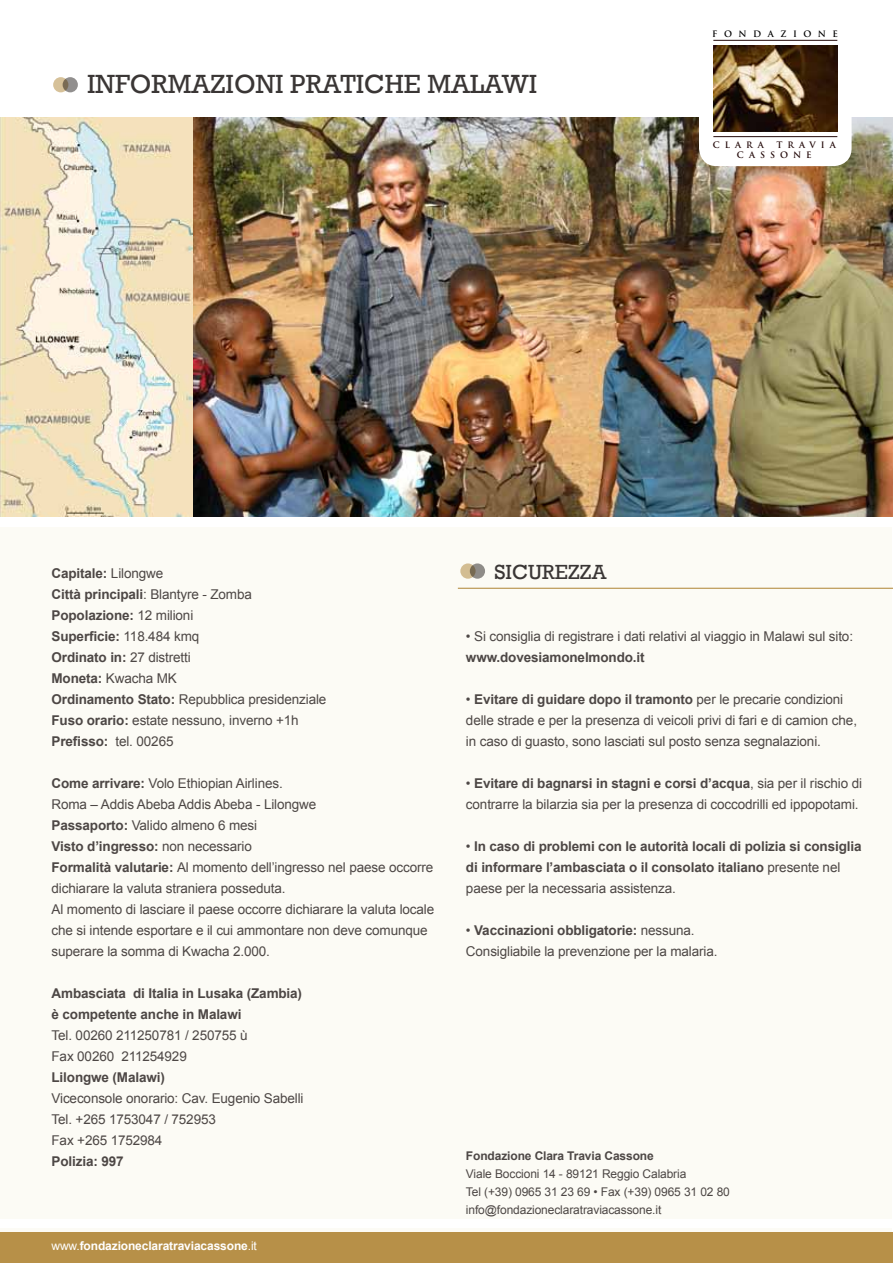
<style>
.page{position:relative;width:893px;height:1263px;background:#fff}
.page>*{position:absolute;margin:0;border:0;box-sizing:border-box;transform-origin:0 0}
.t1{font:27px "Rockwell";color:#3a3635}
.t2{font:21px "Rockwell";color:#3a3635}
.t3{font:13.5px/21px "Arial";letter-spacing:-.01em;color:#4d4745}
.t4{font:700 13.5px/21px "Arial";letter-spacing:-.01em;color:#4d4745}
.t5{font:12px/18px "Arial";letter-spacing:-.01em;color:#4d4745}
.t6{font:700 12px "Arial";letter-spacing:-.01em;color:#fff}
.t7{font:700 12px "Arial";letter-spacing:-.01em;color:#4d4745}
.t8{font:700 8.7px/10.4px "Trajan Pro";letter-spacing:.575em;color:#230909}
.t9{font:700 8.7px "Trajan Pro";letter-spacing:.75em;color:#000}
.s1{font-weight:700}
.s2{font-weight:400}
</style>
<div class="page">
<div style="left:0;top:527px;width:891px;height:735px;background:#fcfbf5"></div>
<hr style="left:458px;top:588px;width:435px;height:1px;background:#b79048">
<svg style="left:53px;top:77px;width:15px;height:15px"></svg>
<svg style="left:63px;top:77px;width:15px;height:15px"></svg>
<svg style="left:460px;top:563px;width:16px;height:16px"></svg>
<svg style="left:470px;top:563px;width:15px;height:16px"></svg>
<img style="left:0;top:117px;width:893px;height:400px">
<div style="left:0;top:1232px;width:893px;height:31px;background:#b79048"></div>
<div style="left:0;top:1218px;width:892px;height:9px;background:#fff"></div>
<div style="left:699px;top:17px;width:153px;height:149px;background:#fff;border-radius:18px"></div>
<hr style="left:713px;top:136px;width:124px;height:1px;background:#230909">
<hr style="left:713px;top:40px;width:124px;height:1px;background:#230909">
<img style="left:713px;top:45px;width:124px;height:87px">
<h1 class="t1" style="left:87px;top:68px;width:450px">INFORMAZIONI PRATICHE MALAWI</h1>
<p class="t9" style="left:712px;top:28px;width:127px">FONDAZIONE</p>
<p class="t8" style="left:713px;top:139px;width:52px">CLARA</p>
<p class="t8" style="left:737px;top:139px;width:100px;text-indent:39px">TRAVIA<br>CASSONE</p>
<p class="t3" style="left:52px;top:562px;width:276px"><span class="s1">Capitale:</span> Lilongwe<br><span class="s1">Città principali</span>: Blantyre - Zomba<br><span class="s1">Popolazione:</span> 12 milioni<br><span class="s1">Superficie:</span> 118.484 kmq<br><span class="s1">Ordinato in:</span> 27 distretti<br><span class="s1">Moneta:</span> Kwacha MK<br><span class="s1">Ordinamento Stato:</span> Repubblica presidenziale<br><span class="s1">Fuso orario:</span> estate nessuno, inverno +1h<br><span class="s1">Prefisso:</span> tel. 00265</p>
<p class="t3" style="left:52px;top:772px;width:384px"><span class="s1">Come arrivare:</span> Volo Ethiopian Airlines.<br>Roma – Addis Abeba Addis Abeba - Lilongwe<br><span class="s1">Passaporto:</span> Valido almeno 6 mesi<br><span class="s1">Visto d’ingresso:</span> non necessario<br><span class="s1">Formalità valutarie:</span> Al momento dell’ingresso nel paese occorre dichiarare la valuta straniera posseduta.<br>Al momento di lasciare il paese occorre dichiarare la valuta locale che si intende esportare e il cui ammontare non deve comunque superare la somma di Kwacha 2.000.</p>
<p class="t4" style="left:52px;top:983px;width:252px">Ambasciata di Italia in Lusaka (Zambia) è competente anche in Malawi</p>
<p class="t3" style="left:52px;top:1024px;width:198px">Tel. 00260 211250781 / 250755 ù<br>Fax 00260 211254929</p>
<p class="t4" style="left:52px;top:1067px;width:115px">Lilongwe (Malawi)</p>
<p class="t3" style="left:52px;top:1087px;width:254px">Viceconsole onorario: Cav. Eugenio Sabelli<br>Tel. +265 1753047 / 752953<br>Fax +265 1752984</p>
<p class="t4" style="left:52px;top:1151px;width:74px">Polizia: 997</p>
<p class="t6" style="left:52px;top:1238px;width:207px"><span class="s2">www.</span>fondazioneclaratraviacassone<span class="s2">.it</span></p>
<h2 class="t2" style="left:494px;top:560px;width:114px">SICUREZZA</h2>
<p class="t3" style="left:466px;top:626px;width:389px">• Si consiglia di registrare i dati relativi al viaggio in Malawi sul sito:</p>
<p class="t4" style="left:466px;top:647px;width:180px">www.dovesiamonelmondo.it</p>
<p class="t3" style="left:466px;top:689px;width:393px">• <span class="s1">Evitare di guidare dopo il tramonto</span> per le precarie condizioni delle strade e per la presenza di veicoli privi di fari e di camion che, in caso di guasto, sono lasciati sul posto senza segnalazioni.</p>
<p class="t3" style="left:466px;top:773px;width:398px">• <span class="s1">Evitare di bagnarsi in stagni e corsi d’acqua</span>, sia per il rischio di contrarre la bilarzia sia per la presenza di coccodrilli ed ippopotami.</p>
<p class="t4" style="left:466px;top:836px;width:397px"><span class="s2">•</span> In caso di problemi con le autorità locali di polizia si consiglia di informare l’ambasciata o il consolato italiano <span class="s2">presente nel paese per la necessaria assistenza.</span></p>
<p class="t3" style="left:466px;top:920px;width:253px">• <span class="s1">Vaccinazioni obbligatorie:</span> nessuna.<br>Consigliabile la prevenzione per la malaria.</p>
<p class="t7" style="left:466px;top:1147px;width:189px">Fondazione Clara Travia Cassone</p>
<p class="t5" style="left:466px;top:1164px;width:265px">Viale Boccioni 14 - 89121 Reggio Calabria<br>Tel (+39) 0965 31 23 69 • Fax (+39) 0965 31 02 80 info@fondazioneclaratraviacassone.it</p>
</div>
